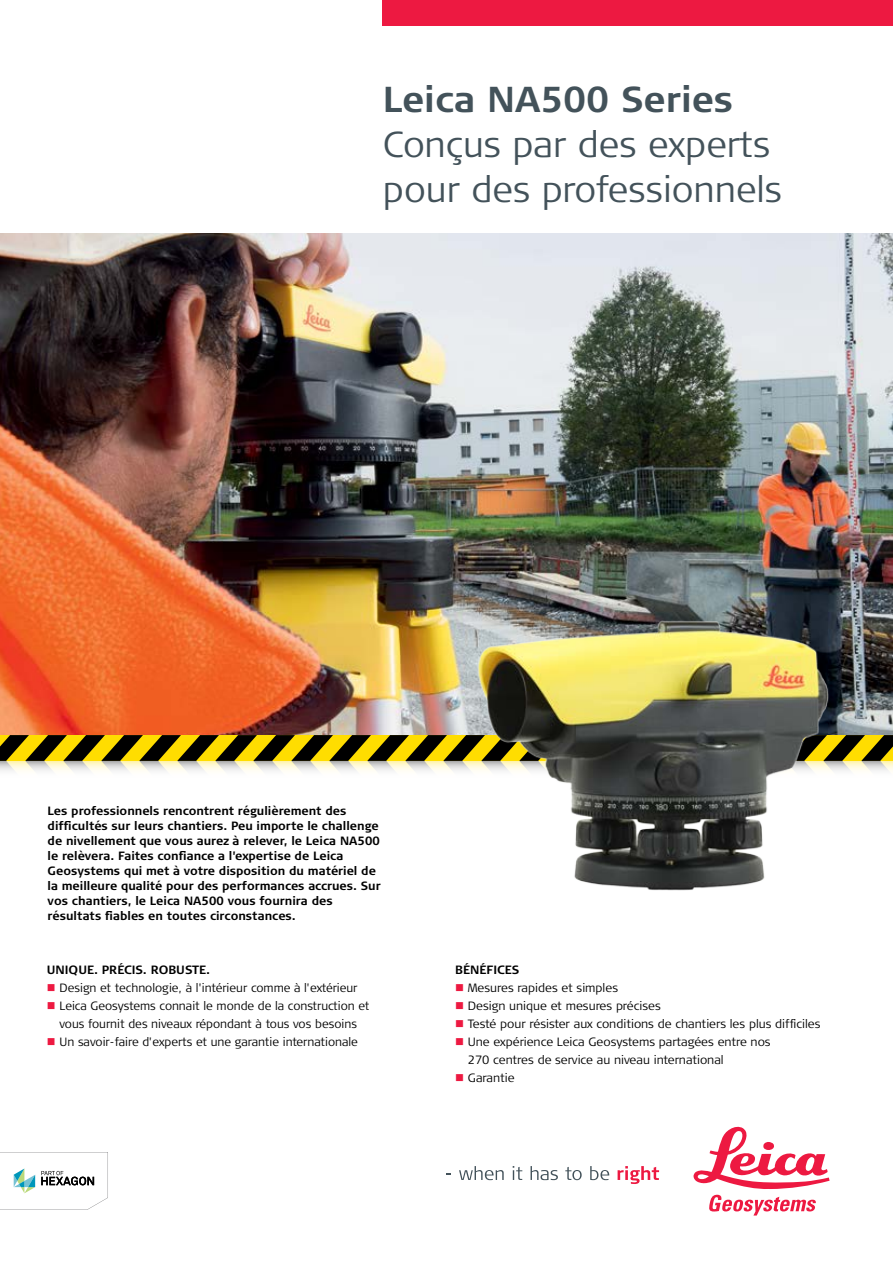
<style>
.page{position:relative;width:893px;height:1263px;background:#fff}
.page>*{position:absolute;margin:0;border:0;box-sizing:border-box;transform-origin:0 0}
.t1{font:300 36px/45px "Signa Column";color:#43525a}
.t2{font:700 36px "Signa Column";color:#43525a}
.t3{font:300 12px/18px "Signa Column";color:#000;text-align:center}
.t4{font:700 12px/15px "Signa Column";color:#000}
.s1{color:#ed1941}
</style>
<div class="page">
<img style="left:0;top:234px;width:893px;height:501px">
<div style="left:383px;top:0;width:510px;height:26px;background:#ed1941"></div>
<svg style="left:459px;top:1166px;width:45px;height:14px"></svg>
<svg style="left:513px;top:1166px;width:9px;height:14px"></svg>
<svg style="left:531px;top:1166px;width:27px;height:14px"></svg>
<svg style="left:565px;top:1167px;width:17px;height:13px"></svg>
<svg style="left:590px;top:1166px;width:19px;height:14px"></svg>
<svg style="left:618px;top:1166px;width:41px;height:18px"></svg>
<svg style="left:693px;top:1127px;width:136px;height:62px"></svg>
<svg style="left:709px;top:1195px;width:107px;height:20px"></svg>
<svg style="left:0;top:1152px;width:108px;height:58px"></svg>
<svg style="left:0;top:735px;width:893px;height:36px;background:#9b8e3b"></svg>
<img style="left:474px;top:605px;width:366px;height:286px">
<h1 class="t2" style="left:383px;top:77px;width:352px">Leica NA500 Series</h1>
<h1 class="t1" style="left:383px;top:123px;width:401px">Conçus par des experts pour des professionnels</h1>
<p class="t4" style="left:48px;top:803px;width:334px">Les professionnels rencontrent régulièrement des difficultés sur leurs chantiers. Peu importe le challenge de nivellement que vous aurez à relever, le Leica NA500 le relèvera. Faites confiance a l'expertise de Leica Geosystems qui met à votre disposition du matériel de la meilleure qualité pour des performances accrues. Sur vos chantiers, le Leica NA500 vous fournira des résultats fiables en toutes circonstances.</p>
<p class="t4" style="left:47px;top:963px;width:165px">UNIQUE. PRÉCIS. ROBUSTE.</p>
<p class="t3" style="left:47px;top:979px;width:312px"><span class="s1">■</span> Design et technologie, à l'intérieur comme à l'extérieur</p>
<p class="t3" style="left:47px;top:997px;width:324px"><span class="s1">■</span> Leica Geosystems connait le monde de la construction et vous fournit des niveaux répondant à tous vos besoins</p>
<p class="t3" style="left:47px;top:1033px;width:313px"><span class="s1">■</span> Un savoir-faire d'experts et une garantie internationale</p>
<p class="t4" style="left:455px;top:962px;width:66px">BÉNÉFICES</p>
<p class="t3" style="left:455px;top:979px;width:165px"><span class="s1">■</span> Mesures rapides et simples</p>
<p class="t3" style="left:455px;top:997px;width:207px"><span class="s1">■</span> Design unique et mesures précises</p>
<p class="t3" style="left:455px;top:1015px;width:367px"><span class="s1">■</span> Testé pour résister aux conditions de chantiers les plus difficiles</p>
<p class="t3" style="left:468px;top:1033px;width:304px;text-align:left;text-indent:-13px"><span class="s1">■</span> Une expérience Leica Geosystems partagées entre nos<br>270 centres de service au niveau international</p>
<p class="t3" style="left:455px;top:1069px;width:61px"><span class="s1">■</span> Garantie</p>
</div>
